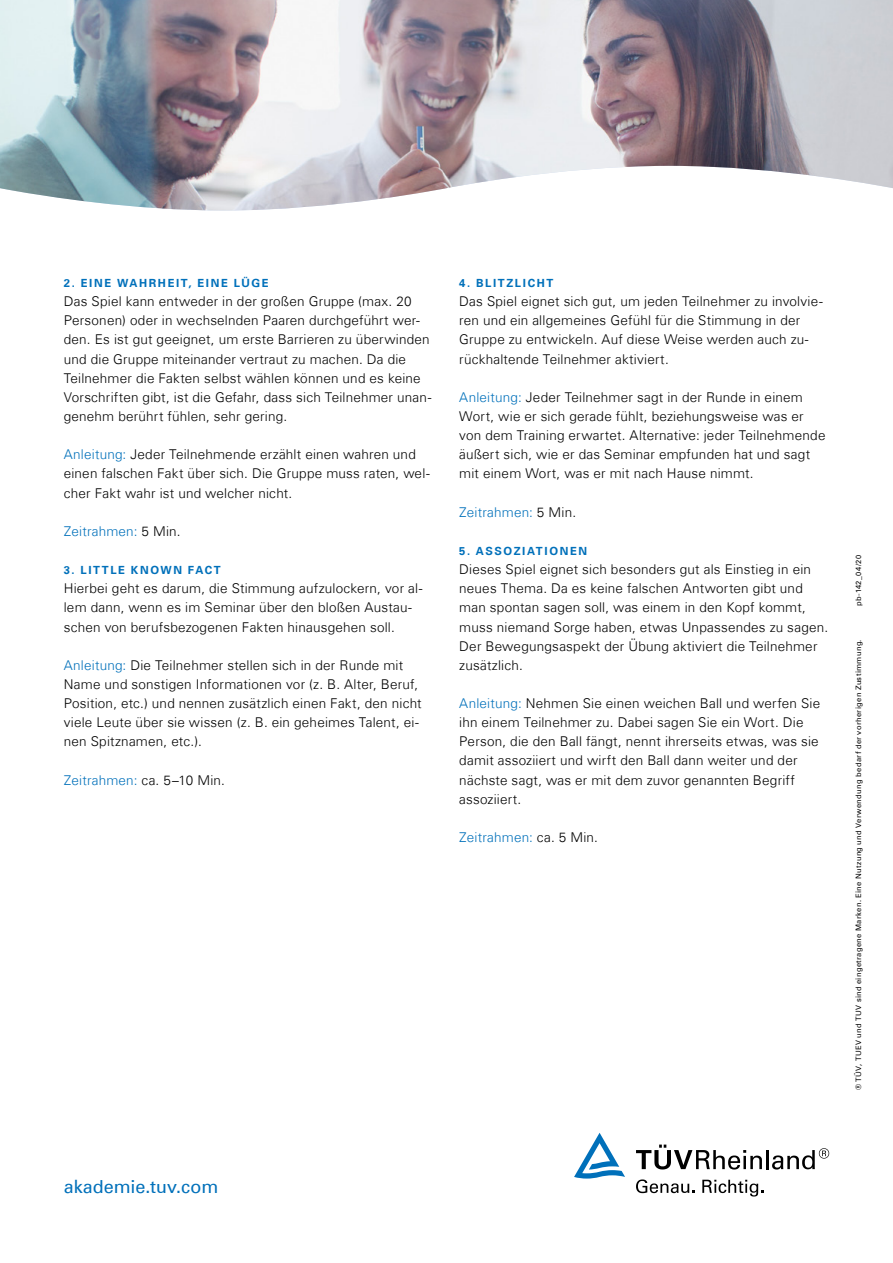
<style>
.page{position:relative;width:893px;height:1263px;background:#fff}
.page>*{position:absolute;margin:0;border:0;box-sizing:border-box;transform-origin:0 0}
.t1{font:18px "Univers Com 55 Roman";color:#0070ba}
._03_Copy{font:300 13.5px/19.2px "Univers Com 45";letter-spacing:.015em;color:#000}
._03_Copy-2{font:300 13.5px "Univers Com 45";letter-spacing:.015em;color:#0070ba}
._04_Copyheadline{font:700 11.25px "Univers Com 65";letter-spacing:.145em;color:#0070ba}
._10_Trademark_Protec{font:7.5px "Univers Com 55 Roman";letter-spacing:.05em;color:#000}
.s1{color:#0070ba}
.s2{color:#000}
</style>
<div class="page">
<svg style="left:636px;top:1144px;width:126px;height:25px"></svg>
<hr style="left:766px;top:1150px;width:3px;height:19px;background:#000">
<svg style="left:772px;top:1148px;width:57px;height:21px"></svg>
<svg style="left:636px;top:1179px;width:58px;height:14px"></svg>
<svg style="left:702px;top:1180px;width:61px;height:16px"></svg>
<svg style="left:574px;top:1133px;width:51px;height:45px"></svg>
<img style="left:0;top:0;width:893px;height:210px">
<p class="_04_Copyheadline" style="left:64px;top:276px;width:206px">2. EINE WAHRHEIT, EINE LÜGE</p>
<p class="_03_Copy" style="left:64px;top:292px;width:369px">Das Spiel kann entweder in der großen Gruppe (max. 20<br>Personen) oder in wechselnden Paaren durchgeführt wer&shy;den. Es ist gut geeignet, um erste Barrieren zu überwinden und die Gruppe miteinander vertraut zu machen. Da die Teilnehmer die Fakten selbst wählen können und es keine Vorschriften gibt, ist die Gefahr, dass sich Teilnehmer unan&shy;genehm berührt fühlen, sehr gering.</p>
<p class="_03_Copy" style="left:64px;top:445px;width:367px"><span class="s1">Anleitung:</span> Jeder Teilnehmende erzählt einen wahren und einen falschen Fakt über sich. Die Gruppe muss raten, wel&shy;cher Fakt wahr ist und welcher nicht.</p>
<p class="_03_Copy-2" style="left:64px;top:523px;width:118px">Zeitrahmen: <span class="s2">5 Min.</span></p>
<p class="_04_Copyheadline" style="left:64px;top:563px;width:159px">3. LITTLE KNOWN FACT</p>
<p class="_03_Copy" style="left:64px;top:579px;width:360px">Hierbei geht es darum, die Stimmung aufzulockern, vor al&shy;lem dann, wenn es im Seminar über den bloßen Austau&shy;schen von berufsbezogenen Fakten hinausgehen soll.</p>
<p class="_03_Copy" style="left:64px;top:655px;width:359px"><span class="s1">Anleitung:</span> Die Teilnehmer stellen sich in der Runde mit Name und sonstigen Informationen vor (z. B. Alter, Beruf, Position, etc.) und nennen zusätzlich einen Fakt, den nicht viele Leute über sie wissen (z. B. ein geheimes Talent, ei&shy;nen Spitznamen, etc.).</p>
<p class="_03_Copy-2" style="left:64px;top:772px;width:163px">Zeitrahmen: <span class="s2">ca. 5–10 Min.</span></p>
<p class="_04_Copyheadline" style="left:459px;top:276px;width:96px">4. BLITZLICHT</p>
<p class="_03_Copy" style="left:459px;top:292px;width:365px">Das Spiel eignet sich gut, um jeden Teilnehmer zu involvie&shy;ren und ein allgemeines Gefühl für die Stimmung in der Gruppe zu entwickeln. Auf diese Weise werden auch zu&shy;rückhaltende Teilnehmer aktiviert.</p>
<p class="_03_Copy" style="left:459px;top:387px;width:368px"><span class="s1">Anleitung:</span> Jeder Teilnehmer sagt in der Runde in einem Wort, wie er sich gerade fühlt, beziehungsweise was er von dem Training erwartet. Alternative: jeder Teilnehmende äußert sich, wie er das Seminar empfunden hat und sagt mit einem Wort, was er mit nach Hause nimmt.</p>
<p class="_03_Copy-2" style="left:459px;top:504px;width:118px">Zeitrahmen: <span class="s2">5 Min.</span></p>
<p class="_04_Copyheadline" style="left:459px;top:544px;width:129px">5. ASSOZIATIONEN</p>
<p class="_03_Copy" style="left:459px;top:560px;width:370px">Dieses Spiel eignet sich besonders gut als Einstieg in ein neues Thema. Da es keine falschen Antworten gibt und man spontan sagen soll, was einem in den Kopf kommt, muss niemand Sorge haben, etwas Unpassendes zu sagen.<br>Der Bewegungsaspekt der Übung aktiviert die Teilnehmer zusätzlich.</p>
<p class="_03_Copy" style="left:459px;top:694px;width:362px"><span class="s1">Anleitung:</span> Nehmen Sie einen weichen Ball und werfen Sie ihn einem Teilnehmer zu. Dabei sagen Sie ein Wort. Die Person, die den Ball fängt, nennt ihrerseits etwas, was sie damit assoziiert und wirft den Ball dann weiter und der nächste sagt, was er mit dem zuvor genannten Begriff assoziiert.</p>
<p class="_03_Copy-2" style="left:459px;top:829px;width:140px">Zeitrahmen: <span class="s2">ca. 5 Min.</span></p>
<p class="_10_Trademark_Protec" style="left:854px;top:606px;width:52px;rotate:-90deg">pb-142_04/20</p>
<p class="_10_Trademark_Protec" style="left:854px;top:1090px;width:452px;rotate:-90deg">® TÜV, TUEV und TUV sind eingetragene Marken. Eine Nutzung und Verwendung bedarf der vorherigen Zustimmung.</p>
<h1 class="t1" style="left:64px;top:1175px;width:156px">akademie.tuv.com</h1>
</div>
